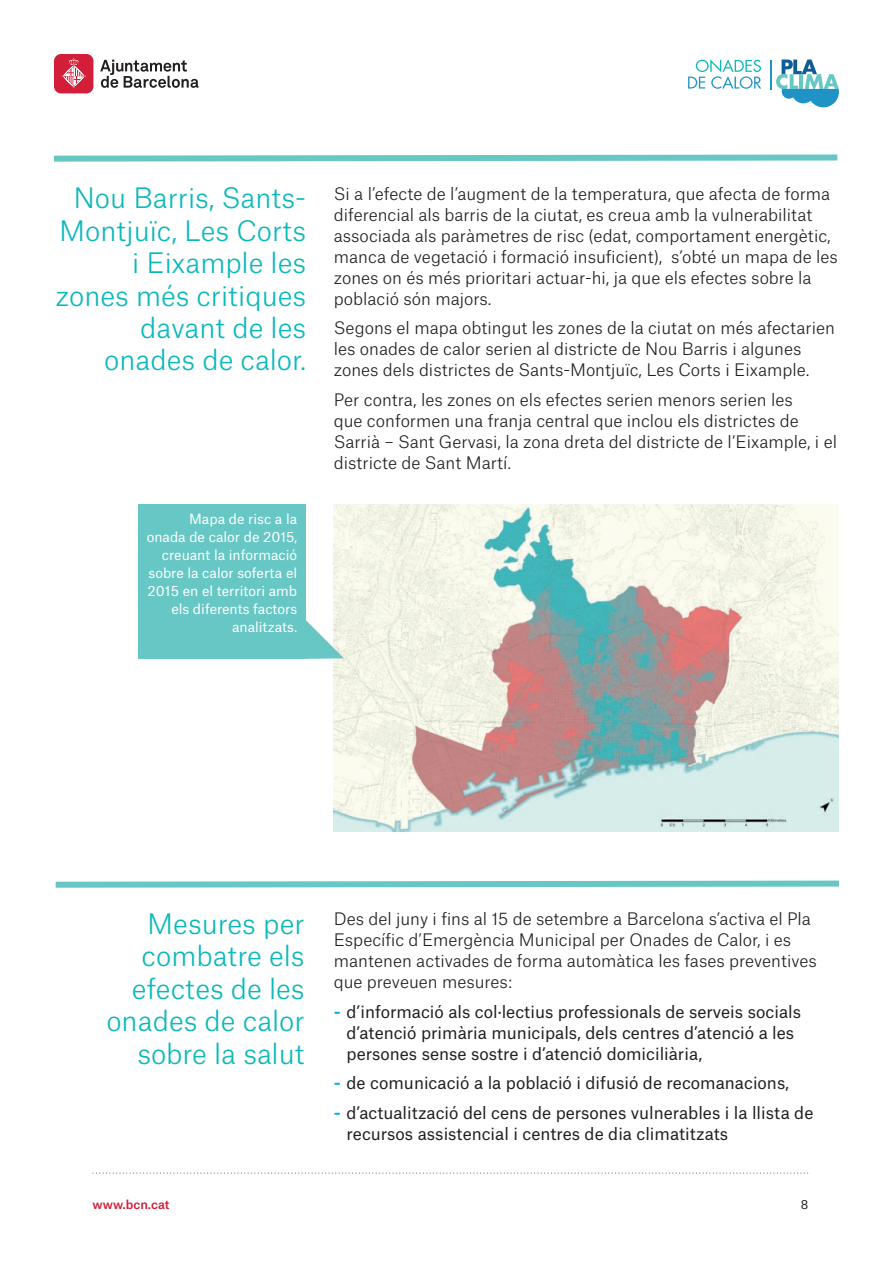
<style>
.page{position:relative;width:893px;height:1263px;background:#fff}
.page>*{position:absolute;margin:0;border:0;box-sizing:border-box;transform-origin:0 0}
.t1{font:300 27px/32.4px "Atlas Grotesk";color:#0bb8ba;text-align:right}
.t2{font:300 16.5px/21px "Atlas Grotesk";color:#231f20}
.t3{font:16.5px/21px "Atlas Grotesk";color:#231f20}
.t4{font:13.5px/18px "Atlas Grotesk";color:#fff;text-align:right}
.t5{font:500 12px "Atlas Grotesk";letter-spacing:.005em;color:#d21e38}
.t6{font:12px "Atlas Grotesk";color:#231f20}
.s1{font-weight:700;color:#00aeef}
</style>
<div class="page">
<svg style="left:100px;top:60px;width:99px;height:28px"></svg>
<div style="left:54px;top:54px;width:39px;height:39px;background:#d21e38;border-radius:7px"></div>
<svg style="left:62px;top:58px;width:24px;height:30px"></svg>
<svg style="left:92px;top:1172px;width:716px;height:2px"></svg>
<hr style="left:770px;top:60px;width:1px;height:30px;background:#1f92c6">
<svg style="left:776px;top:60px;width:63px;height:47px"></svg>
<svg style="left:688px;top:59px;width:73px;height:30px"></svg>
<img style="left:334px;top:504px;width:505px;height:327px">
<div style="left:138px;top:504px;width:168px;height:155px;background:#66c7c5"></div>
<svg style="left:306px;top:619px;width:38px;height:40px"></svg>
<svg style="left:54px;top:154px;width:783px;height:8px;background:#8cd4d3"></svg>
<svg style="left:56px;top:880px;width:783px;height:8px;background:#8cd4d3"></svg>
<h1 class="t1" style="left:56px;top:179px;width:252px">Nou Barris, Sants-<br>Montjuïc, Les Corts i Eixample les zones més critiques davant de les onades de calor.</h1>
<p class="t4" style="left:147px;top:508px;width:152px">Mapa de risc a la onada de calor de 2015, creuant la informació sobre la calor soferta el<br>2015 en el territori amb els diferents factors analitzats.</p>
<p class="t2" style="left:334px;top:181px;width:505px">Si a l’efecte de l’augment de la temperatura, que afecta de forma diferencial als barris de la ciutat, es creua amb la vulnerabilitat associada als paràmetres de risc (edat, comportament energètic, manca de vegetació i formació insuficient), s’obté un mapa de les zones on és més prioritari actuar-hi, ja que els efectes sobre la població són majors.</p>
<p class="t2" style="left:334px;top:316px;width:503px">Segons el mapa obtingut les zones de la ciutat on més afectarien les onades de calor serien al districte de Nou Barris i algunes zones dels districtes de Sants-Montjuïc, Les Corts i Eixample.</p>
<p class="t2" style="left:334px;top:387px;width:505px">Per contra, les zones on els efectes serien menors serien les<br>que conformen una franja central que inclou els districtes de Sarrià – Sant Gervasi, la zona dreta del districte de l’Eixample, i el districte de Sant Martí.</p>
<h1 class="t1" style="left:106px;top:905px;width:200px">Mesures per combatre els efectes de les onades de calor sobre la salut</h1>
<p class="t2" style="left:334px;top:907px;width:485px">Des del juny i fins al 15 de setembre a Barcelona s’activa el Pla Específic d’Emergència Municipal per Onades de Calor, i es mantenen activades de forma automàtica les fases preventives que preveuen mesures:</p>
<p class="t3" style="left:347px;top:999px;width:456px;text-indent:-13px"><span class="s1">-</span> d’informació als col·lectius professionals de serveis socials d’atenció primària municipals, dels centres d’atenció a les persones sense sostre i d’atenció domiciliària,</p>
<p class="t3" style="left:334px;top:1071px;width:457px"><span class="s1">-</span> de comunicació a la població i difusió de recomanacions,</p>
<p class="t3" style="left:347px;top:1100px;width:468px;text-indent:-13px"><span class="s1">-</span> d’actualització del cens de persones vulnerables i la llista de recursos assistencial i centres de dia climatitzats</p>
<p class="t5" style="left:92px;top:1194px;width:79px">www.bcn.cat</p>
<p class="t6" style="left:801px;top:1195px;width:9px">8</p>
</div>
